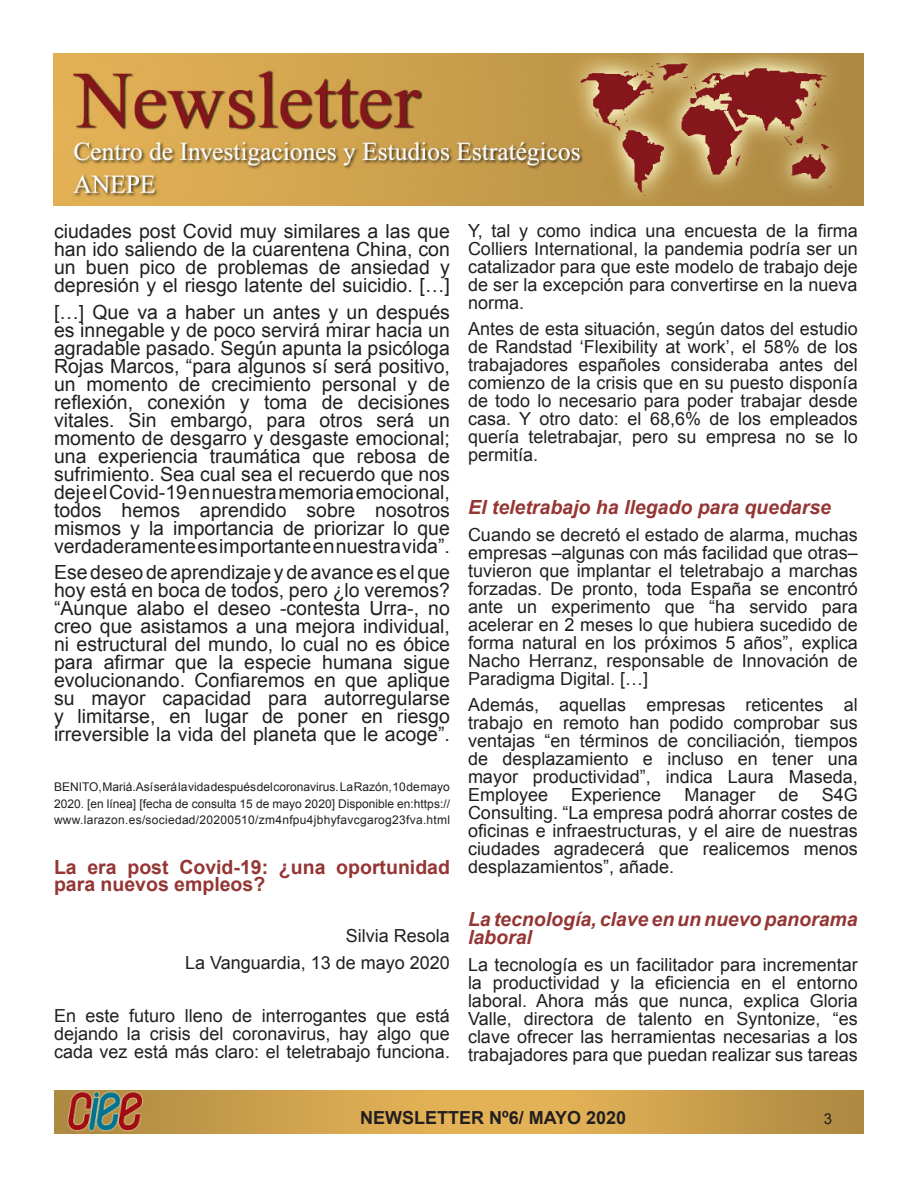
<style>
.page{position:relative;width:918px;height:1188px;background:#fff}
.page>*{position:absolute;margin:0;border:0;box-sizing:border-box;transform-origin:0 0}
.t1{font:19.5px/18px "Arial";color:#231f20;text-align:justify}
.t2{font:italic 700 19.5px/18px "Arial";color:#943634}
.t3{font:700 19.5px/16.5px "Arial";color:#943634}
.t4{font:18px/18px "Arial";color:#231f20;text-align:justify}
.t5{font:700 18px "Arial";color:#231f20}
.t6{font:15px "Arial";color:#231f20}
.t7{font:12px/16.5px "Arial";letter-spacing:.025em;color:#231f20;text-align:justify}
</style>
<div class="page">
<img style="left:54px;top:1090px;width:810px;height:43px">
<img style="left:53px;top:54px;width:811px;height:151px">
<p class="t1" style="left:54px;top:222px;width:397px">ciudades post Covid muy similares a las que han ido saliendo de la cuarentena China, con un buen pico de problemas de ansiedad y depresión y el riesgo latente del suicidio. […]</p>
<p class="t1" style="left:54px;top:303px;width:398px">[…] Que va a haber un antes y un después es innegable y de poco servirá mirar hacia un agradable pasado. Según apunta la psicóloga Rojas Marcos, “para algunos sí será positivo, un momento de crecimiento personal y de reflexión, conexión y toma de decisiones vitales. Sin embargo, para otros será un momento de desgarro y desgaste emocional; una experiencia traumática que rebosa de sufrimiento. Sea cual sea el recuerdo que nos deje el Covid-19 en nuestra memoria emocional, todos hemos aprendido sobre nosotros mismos y la importancia de priorizar lo que verdaderamente es importante en nuestra vida”.</p>
<p class="t1" style="left:54px;top:563px;width:398px">Ese deseo de aprendizaje y de avance es el que hoy está en boca de todos, pero ¿lo veremos? “Aunque alabo el deseo -contesta Urra-, no creo que asistamos a una mejora individual, ni estructural del mundo, lo cual no es óbice para afirmar que la especie humana sigue evolucionando. Confiaremos en que aplique su mayor capacidad para autorregularse y limitarse, en lugar de poner en riesgo irreversible la vida del planeta que le acoge”.</p>
<p class="t7" style="left:54px;top:779px;width:398px">BENITO, Mariá. Así será la vida después del coronavirus. La Razón, 10 de mayo 2020. [en línea] [fecha de consulta 15 de mayo 2020] Disponible en:https:// www.larazon.es/sociedad/20200510/zm4nfpu4jbhyfavcgarog23fva.html</p>
<p class="t3" style="left:54px;top:860px;width:398px">La era post Covid-19: ¿una oportunidad para nuevos empleos?</p>
<p class="t4" style="left:346px;top:927px;width:106px">Silvia Resola</p>
<p class="t4" style="left:185px;top:953px;width:266px">La Vanguardia, 13 de mayo 2020</p>
<p class="t4" style="left:54px;top:1006px;width:398px">En este futuro lleno de interrogantes que está dejando la crisis del coronavirus, hay algo que cada vez está más claro: el teletrabajo funciona.</p>
<p class="t4" style="left:468px;top:222px;width:391px">Y, tal y como indica una encuesta de la firma Colliers International, la pandemia podría ser un catalizador para que este modelo de trabajo deje de ser la excepción para convertirse en la nueva norma.</p>
<p class="t4" style="left:468px;top:320px;width:391px">Antes de esta situación, según datos del estudio de Randstad ‘Flexibility at work’, el 58% de los trabajadores españoles consideraba antes del comienzo de la crisis que en su puesto disponía de todo lo necesario para poder trabajar desde casa. Y otro dato: el 68,6% de los empleados quería teletrabajar, pero su empresa no se lo permitía.</p>
<p class="t2" style="left:468px;top:499px;width:365px">El teletrabajo ha llegado para quedarse</p>
<p class="t4" style="left:468px;top:526px;width:391px">Cuando se decretó el estado de alarma, muchas empresas –algunas con más facilidad que otras– tuvieron que implantar el teletrabajo a marchas forzadas. De pronto, toda España se encontró ante un experimento que “ha servido para acelerar en 2 meses lo que hubiera sucedido de forma natural en los próximos 5 años”, explica Nacho Herranz, responsable de Innovación de Paradigma Digital. […]</p>
<p class="t4" style="left:468px;top:696px;width:391px">Además, aquellas empresas reticentes al trabajo en remoto han podido comprobar sus ventajas “en términos de conciliación, tiempos de desplazamiento e incluso en tener una mayor productividad”, indica Laura Maseda, Employee</p>
<p class="t4" style="left:468px;top:786px;width:391px;text-indent:354px">S4G Consulting. “La empresa podrá ahorrar costes de oficinas e infraestructuras, y el aire de nuestras ciudades agradecerá que realicemos menos desplazamientos”, añade.</p>
<p class="t2" style="left:468px;top:911px;width:391px">La tecnología, clave en un nuevo panorama laboral</p>
<p class="t4" style="left:468px;top:956px;width:391px">La tecnología es un facilitador para incrementar la productividad y la eficiencia en el entorno laboral. Ahora más que nunca, explica Gloria Valle, directora de talento en Syntonize, “es clave ofrecer las herramientas necesarias a los trabajadores para que puedan realizar sus tareas</p>
<p class="t4" style="left:571px;top:786px;width:92px">Experience</p>
<p class="t4" style="left:684px;top:786px;width:73px">Manager</p>
<p class="t4" style="left:779px;top:786px;width:22px">de</p>
<p class="t5" style="left:360px;top:1106px;width:267px">NEWSLETTER Nº6/ MAYO 2020</p>
<p class="t6" style="left:824px;top:1109px;width:10px">3</p>
</div>
